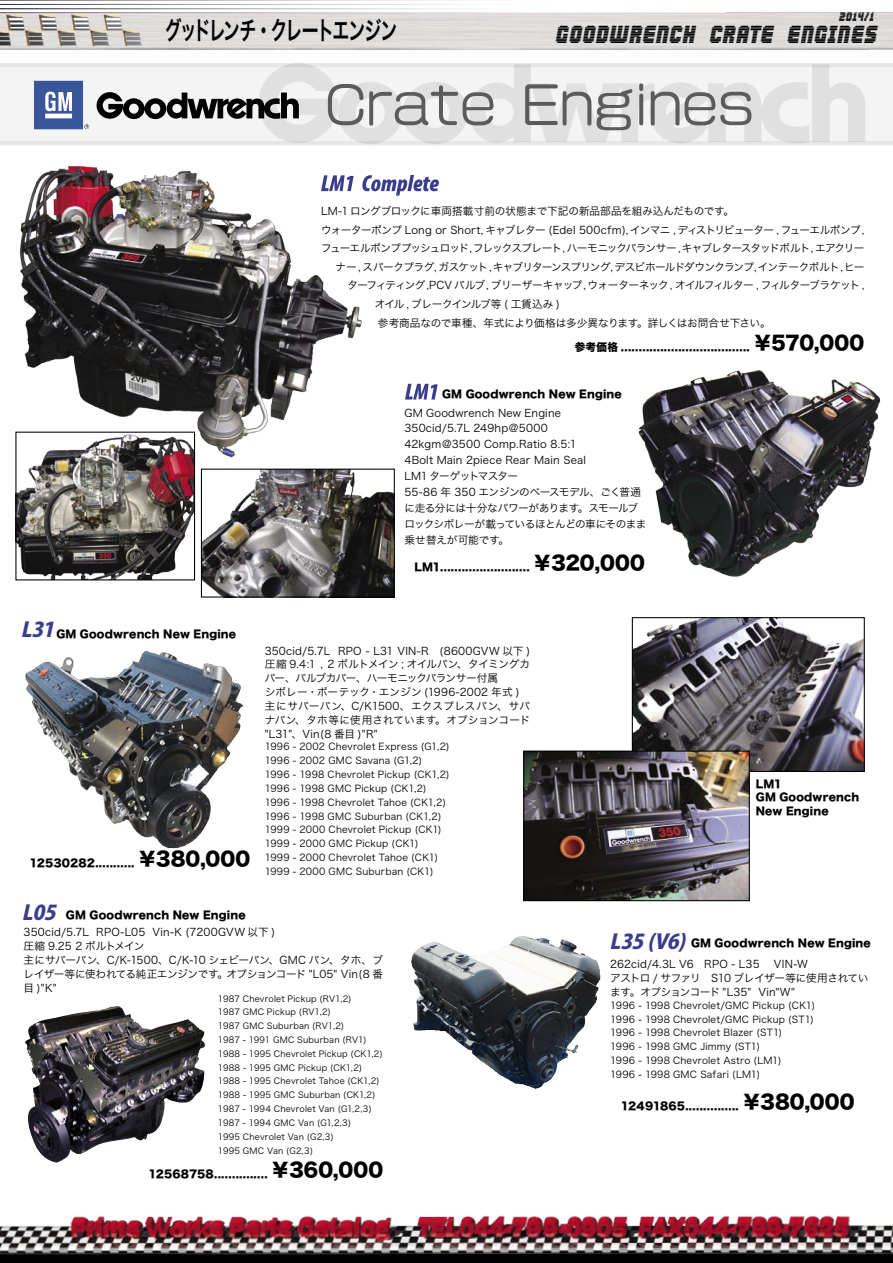
<style>
.page{position:relative;width:893px;height:1263px;background:#fff}
.page>*{position:absolute;margin:0;border:0;box-sizing:border-box;transform-origin:0 0}
.t1{font:25.5px "Hira Kaku Pro W6";letter-spacing:-.1em;color:#000;scale:.67 1}
.t2{font:21.3px "Abduction 2002";color:#000}
.t3{font:italic 800 20.25px "Koz Go Std";color:#3a3d8c}
.t4{font:19.2px "Hira Kaku Std W8";letter-spacing:.005em;color:#000}
.t5{font:10.65px/13.8px "Hira Kaku Pro N W3";color:#000}
.t6{font:10.65px/13.8px "Hira Kaku Std W8";letter-spacing:.015em;color:#000}
.t7{font:10.65px "Hira Kaku Pro W3";letter-spacing:-.05em;color:#000}
.t8{font:10.65px/15.9px "Hira Kaku Pro N W3";letter-spacing:-.04em;color:#000}
.t9{font:10.65px "Hira Kaku Pro W3";letter-spacing:-.015em;color:#000}
.t10{font:10.65px/13.8px "Hira Kaku Pro N W3";letter-spacing:-.03em;color:#000;text-align:right}
.t11{font:10.65px "Hira Kaku Pro W3";letter-spacing:-.08em;color:#000}
.t12{font:10.65px/13.8px "Hira Kaku Pro N W3";letter-spacing:-.035em;color:#000}
.t13{font:10.65px/13.8px "Hira Kaku Pro N W3";letter-spacing:-.025em;color:#000}
.t14{font:10.65px "Hira Kaku Pro N W3";letter-spacing:.02em;color:#000}
.t15{font:10.65px "Hira Kaku Pro N W3";letter-spacing:-.05em;color:#000}
.t16{font:10.65px "Hira Kaku Pro N W3";letter-spacing:-.09em;color:#000}
.t17{font:10.65px "Hira Kaku Pro N W3";letter-spacing:-.065em;color:#000}
.t18{font:10.65px "Abduction 2002";color:#000}
.t19{font:9.6px "Hira Kaku Pro N W3";letter-spacing:.02em;color:#000}
.t20{font:8.55px "Hira Kaku Pro N W3";letter-spacing:.02em;color:#000}
</style>
<div class="page">
<div style="left:0;top:1240px;width:893px;height:23px;background:#000"></div>
<img style="left:0;top:1215px;width:893px;height:40px">
<img style="left:0;top:8px;width:893px;height:43px">
<img style="left:18px;top:166px;width:344px;height:292px">
<svg style="left:321px;top:175px;width:118px;height:21px"></svg>
<svg style="left:405px;top:384px;width:33px;height:16px"></svg>
<img style="left:411px;top:936px;width:190px;height:153px">
<img style="left:25px;top:651px;width:218px;height:198px">
<img style="left:638px;top:370px;width:243px;height:207px">
<img style="left:25px;top:1006px;width:180px;height:156px">
<img style="left:634px;top:619px;width:229px;height:151px">
<div style="left:632px;top:617px;width:233px;height:155px;border:1px solid #000"></div>
<img style="left:203px;top:471px;width:190px;height:124px">
<div style="left:201px;top:469px;width:194px;height:128px;border:1px solid #000"></div>
<img style="left:17px;top:434px;width:176px;height:144px">
<div style="left:15px;top:432px;width:180px;height:148px;border:1px solid #000"></div>
<img style="left:525px;top:752px;width:223px;height:147px">
<div style="left:523px;top:750px;width:227px;height:151px;border:1px solid #000"></div>
<svg style="left:0;top:63px;width:893px;height:82px"></svg>
<svg style="left:34px;top:81px;width:55px;height:48px"></svg>
<svg style="left:97px;top:63px;width:768px;height:81px"></svg>
<p class="t1" style="left:165px;top:7px;width:349px">グッドレンチ・クレートエンジン</p>
<p class="t2" style="left:556px;top:21px;width:142px">GOODWRENCH</p>
<p class="t2" style="left:710px;top:21px;width:66px">CRATE</p>
<p class="t18" style="left:839px;top:10px;width:37px">2014/1</p>
<p class="t2" style="left:788px;top:21px;width:92px">ENGINES</p>
<p class="t9" style="left:321px;top:201px;width:415px">LM-1 ロングブロックに車両搭載寸前の状態まで下記の新品部品を組み込んだものです。</p>
<p class="t7" style="left:321px;top:220px;width:545px">ウォーターポンプ Long or Short, キャブレター (Edel 500cfm ,) インマニ , ディストリビューター , フューエルポンプ ,</p>
<p class="t11" style="left:321px;top:239px;width:545px">フューエルポンププッシュロッド, フレックスプレート, ハーモニックバランサー , キャブレタースタッドボルト, エアクリー</p>
<p class="t7" style="left:336px;top:257px;width:530px">ナー , スパークプラグ, ガスケット, キャブリターンスプリング, デスビホールドダウンクランプ, インテークボルト, ヒー</p>
<p class="t7" style="left:348px;top:276px;width:518px">ターフィティング,PCV バルブ , ブリーザーキャップ , ウォーターネック, オイルフィルター , フィルターブラケット ,</p>
<p class="t7" style="left:375px;top:294px;width:187px">オイル , ブレークインルブ等 ( 工賃込み (</p>
<p class="t9" style="left:378px;top:313px;width:395px">参考商品なので車種、年式により価格は多少異なります。詳しくはお問合せ下さい。</p>
<p class="t4" style="left:753px;top:332px;width:113px">￥570,000</p>
<p class="t6" style="left:575px;top:340px;width:177px">参考価格 ....................................</p>
<p class="t6" style="left:442px;top:388px;width:181px">GM Goodwrench New Engine</p>
<p class="t5" style="left:404px;top:405px;width:158px">GM Goodwrench New Engine</p>
<p class="t5" style="left:404px;top:421px;width:145px">350cid/5.7L 249hp@5000</p>
<p class="t5" style="left:404px;top:437px;width:174px">42kgm@3500 Comp.Ratio 8.5:1</p>
<p class="t5" style="left:404px;top:453px;width:183px">4Bolt Main 2piece Rear Main Seal</p>
<p class="t17" style="left:404px;top:467px;width:115px">LM1 ターゲットマスター</p>
<p class="t8" style="left:404px;top:483px;width:243px">55-86 年 350 エンジンのベースモデル、ごく普通に走る分には十分なパワーがあります。スモールブロックシボレーが載っているほとんどの車にそのまま乗せ替えが可能です。</p>
<p class="t4" style="left:533px;top:552px;width:113px">￥320,000</p>
<p class="t6" style="left:415px;top:560px;width:117px">LM1.........................</p>
<p class="t3" style="left:21px;top:616px;width:18px">L</p>
<p class="t3" style="left:31px;top:616px;width:30px">31</p>
<p class="t6" style="left:56px;top:627px;width:181px">GM Goodwrench New Engine</p>
<p class="t4" style="left:138px;top:848px;width:114px">￥380,000</p>
<p class="t6" style="left:29px;top:857px;width:106px">12530282...........</p>
<p class="t3" style="left:22px;top:900px;width:18px">L</p>
<p class="t3" style="left:32px;top:900px;width:31px">05</p>
<p class="t6" style="left:66px;top:909px;width:181px">GM Goodwrench New Engine</p>
<p class="t14" style="left:338px;top:641px;width:194px">RPO L- 31 VIN R- 　(8600GVW 以下 (</p>
<p class="t8" style="left:265px;top:643px;width:267px;line-height:13.8px">350cid/5.7L<br>圧縮 9.4:1 2, ボルトメイン ; オイルパン、タイミングカバー、バルブカバー、ハーモニックバランサー付属</p>
<p class="t5" style="left:265px;top:684px;width:267px">シボレー・ボーテック・エンジン (1996-2002 年式 (主にサバーバン、C K/ 1500、エクスプレスバン、サバナバン、タホ等に使用されています。オプションコード<br>L" 31"、Vin 8( 番目 )"R"</p>
<p class="t19" style="left:265px;top:738px;width:186px">1996 - 2002 Chevrolet Express (G1,2(</p>
<p class="t19" style="left:265px;top:752px;width:159px">1996 - 2002 GMC Savana (G1,2(</p>
<p class="t19" style="left:265px;top:766px;width:186px">1996 - 1998 Chevrolet Pickup (CK1,2(</p>
<p class="t19" style="left:265px;top:780px;width:163px">1996 - 1998 GMC Pickup (CK1,2(</p>
<p class="t19" style="left:265px;top:794px;width:183px">1996 - 1998 Chevrolet Tahoe (CK1,2(</p>
<p class="t19" style="left:265px;top:807px;width:178px">1996 - 1998 GMC Suburban (CK1,2(</p>
<p class="t19" style="left:265px;top:821px;width:178px">1999 - 2000 Chevrolet Pickup (CK1(</p>
<p class="t19" style="left:265px;top:835px;width:155px">1999 - 2000 GMC Pickup (CK1(</p>
<p class="t19" style="left:265px;top:849px;width:175px">1999 - 2000 Chevrolet Tahoe (CK1(</p>
<p class="t19" style="left:265px;top:863px;width:170px">1999 - 2000 GMC Suburban (CK1(</p>
<p class="t6" style="left:756px;top:777px;width:28px">LM1</p>
<p class="t6" style="left:756px;top:791px;width:105px">GM Goodwrench<br>New Engine</p>
<p class="t5" style="left:152px;top:925px;width:124px">Vin K- (7200GVW 以下 (</p>
<p class="t5" style="left:24px;top:925px;width:67px">350cid/5.7L</p>
<p class="t16" style="left:24px;top:937px;width:122px">圧縮 9.25 2 ボルトメイン</p>
<p class="t10" style="left:24px;top:952px;width:361px">主にサバーバン、C K/ -1500、C K/ -10 シェビーバン、GMC バン、タホ、ブオプションコード L" 05" Vin 8( 番</p>
<p class="t5" style="left:96px;top:925px;width:51px">RPO L- 05</p>
<p class="t13" style="left:24px;top:966px;width:206px">レイザー等に使われてる純正エンジンです。目 )"K"</p>
<p class="t20" style="left:218px;top:991px;width:135px">1987 Chevrolet Pickup (RV1,2(</p>
<p class="t20" style="left:218px;top:1004px;width:115px">1987 GMC Pickup (RV1,2(</p>
<p class="t20" style="left:218px;top:1018px;width:128px">1987 GMC Suburban (RV1,2(</p>
<p class="t20" style="left:218px;top:1032px;width:150px">1987 - 1991 GMC Suburban (RV1(</p>
<p class="t20" style="left:218px;top:1046px;width:166px">1988 - 1995 Chevrolet Pickup (CK1,2(</p>
<p class="t20" style="left:218px;top:1060px;width:146px">1988 - 1995 GMC Pickup (CK1,2(</p>
<p class="t20" style="left:218px;top:1073px;width:163px">1988 - 1995 Chevrolet Tahoe (CK1,2(</p>
<p class="t20" style="left:218px;top:1087px;width:159px">1988 - 1995 GMC Suburban (CK1,2(</p>
<p class="t20" style="left:218px;top:1101px;width:155px">1987 - 1994 Chevrolet Van (G1,2,3(</p>
<p class="t20" style="left:218px;top:1115px;width:135px">1987 - 1994 GMC Van (G1,2,3(</p>
<p class="t20" style="left:218px;top:1129px;width:117px">1995 Chevrolet Van (G2,3(</p>
<p class="t20" style="left:218px;top:1143px;width:97px">1995 GMC Van (G2,3(</p>
<p class="t4" style="left:271px;top:1159px;width:114px">￥360,000</p>
<p class="t6" style="left:149px;top:1167px;width:121px">12568758...............</p>
<p class="t3" style="left:620px;top:928px;width:55px">35 V(</p>
<p class="t3" style="left:667px;top:928px;width:26px">(6</p>
<p class="t3" style="left:610px;top:928px;width:18px">L</p>
<p class="t6" style="left:691px;top:936px;width:181px">GM Goodwrench New Engine</p>
<p class="t5" style="left:610px;top:957px;width:199px">262cid/4.3L V6　RPO L- 35 　VIN W-</p>
<p class="t12" style="left:758px;top:970px;width:112px;text-indent:-148px">アストロ / サファリ　S10 ブレイザー等に使用されてい<br>Vin W" "</p>
<p class="t15" style="left:610px;top:982px;width:143px">ます。オプションコード L" 35"</p>
<p class="t19" style="left:610px;top:997px;width:206px">1996 - 1998 Chevrolet/GMC Pickup (CK1(</p>
<p class="t19" style="left:610px;top:1010px;width:205px">1996 - 1998 Chevrolet/GMC Pickup (ST1(</p>
<p class="t19" style="left:610px;top:1024px;width:174px">1996 - 1998 Chevrolet Blazer (ST1(</p>
<p class="t19" style="left:610px;top:1038px;width:152px">1996 - 1998 GMC Jimmy (ST1(</p>
<p class="t19" style="left:610px;top:1052px;width:173px">1996 - 1998 Chevrolet Astro (LM1(</p>
<p class="t19" style="left:610px;top:1066px;width:152px">1996 - 1998 GMC Safari (LM1(</p>
<p class="t4" style="left:742px;top:1091px;width:114px">￥380,000</p>
<p class="t6" style="left:621px;top:1099px;width:119px">12491865...............</p>
</div>
